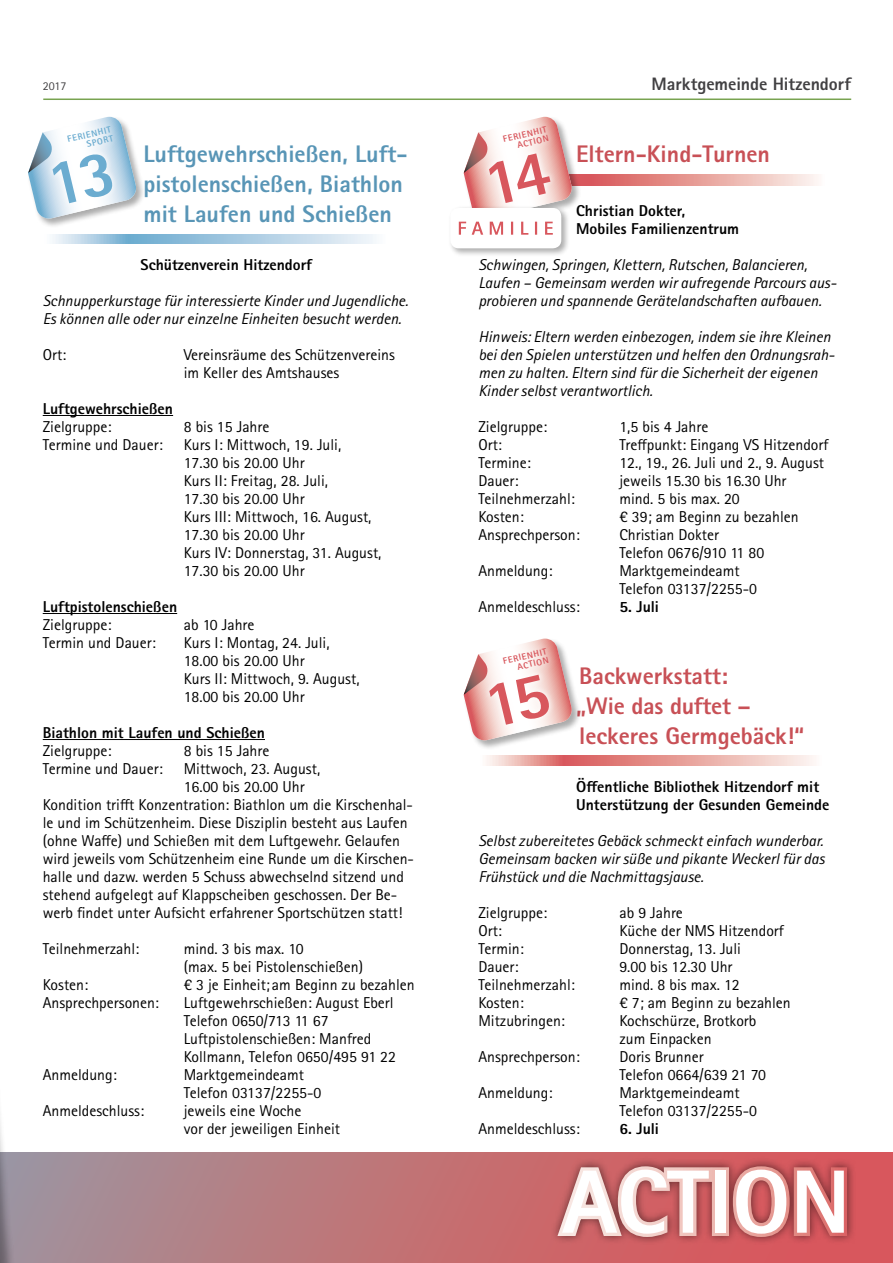
<style>
.page{position:relative;width:893px;height:1263px;background:#fff}
.page>*{position:absolute;margin:0;border:0;box-sizing:border-box;transform-origin:0 0}
.t1{font:800 90px "Rotis Sans Serif Pro";color:#fff}
.t2{font:800 24px/30px "Rotis Sans Serif Pro";color:#5895b6}
.t3{font:800 24px/30px "Rotis Sans Serif Pro";color:#c85056}
.t4{font:800 18px "Rotis Sans Serif Pro";letter-spacing:-.005em;color:#414042}
.t5{font:15.75px/18px "Rotis Sans Serif Pro";color:#000}
.t6{font:italic 15.75px/18px "Rotis Sans Serif Pro";color:#000}
.t7{font:800 15.75px/18px "Rotis Sans Serif Pro";color:#000}
.t8{font:12px "Rotis Sans Serif Pro";color:#414042}
.t9{font:800 9px/9px "Rotis Sans Serif Pro";color:#d8575d;text-align:right}
.t10{font:800 9px/9px "Rotis Sans Serif Pro";color:#6bacd0;text-align:right}
</style>
<div class="page">
<hr style="left:43px;top:99px;width:808px;height:1px;background:#78a350">
<div style="left:0;top:1152px;width:893px;height:111px;background:linear-gradient(to right,#a39298,#e05053)"></div>
<hr style="left:43px;top:415px;width:130px;height:1px;background:#000">
<hr style="left:43px;top:613px;width:134px;height:1px;background:#000">
<hr style="left:43px;top:739px;width:222px;height:1px;background:#000">
<svg style="left:52px;top:234px;width:324px;height:10px;background:#afcfe4"></svg>
<div style="left:27px;top:116px;width:119px;height:112px;background:#000;opacity:.33"></div>
<div style="left:549px;top:1157px;width:308px;height:89px;background:#000;opacity:.55"></div>
<svg style="left:553px;top:1163px;width:162px;height:78px;background:#ca8786"></svg>
<svg style="left:730px;top:1163px;width:120px;height:77px;background:#c16464"></svg>
<div style="left:0;top:739px;width:18px;height:524px;background:#fff"></div>
<img style="left:0;top:1121px;width:17px;height:142px">
<svg style="left:486px;top:756px;width:328px;height:10px;background:#e9a7a2"></svg>
<div style="left:463px;top:637px;width:118px;height:113px;background:#000;opacity:.33"></div>
<svg style="left:581px;top:175px;width:237px;height:10px;background:#e8a19d"></svg>
<div style="left:463px;top:116px;width:118px;height:112px;background:#000;opacity:.33"></div>
<div style="left:448px;top:205px;width:122px;height:52px;background:#000;opacity:.33"></div>
<div style="left:450px;top:208px;width:111px;height:40px;background:#fff;border-radius:9px"></div>
<svg style="left:28px;top:116px;width:109px;height:104px"></svg>
<svg style="left:464px;top:637px;width:109px;height:105px"></svg>
<svg style="left:459px;top:116px;width:114px;height:119px"></svg>
<p class="t8" style="left:43px;top:79px;width:25px">2017</p>
<p class="t4" style="left:652px;top:72px;width:201px">Marktgemeinde Hitzendorf</p>
<p class="t10" style="left:67px;top:135px;width:46px;rotate:-13deg">FERIENHIT<br>SPORT</p>
<h2 class="t2" style="left:144px;top:139px;width:266px">Luftgewehrschießen, Luft&shy;pistolenschießen, Biathlon mit Laufen und Schießen</h2>
<p class="t7" style="left:141px;top:256px;width:173px">Schützenverein Hitzendorf</p>
<p class="t6" style="left:43px;top:292px;width:367px">Schnupperkurstage für interessierte Kinder und Jugendliche.<br>Es können alle oder nur einzelne Einheiten besucht werden.</p>
<p class="t5" style="left:43px;top:346px;width:25px">Ort:</p>
<p class="t5" style="left:184px;top:346px;width:213px">Vereinsräume des Schützenvereins im Keller des Amtshauses</p>
<p class="t7" style="left:43px;top:400px;width:132px">Luftgewehrschießen</p>
<p class="t5" style="left:43px;top:418px;width:70px">Zielgruppe:</p>
<p class="t5" style="left:184px;top:418px;width:87px">8 bis 15 Jahre</p>
<p class="t5" style="left:43px;top:436px;width:122px">Termine und Dauer:</p>
<p class="t5" style="left:184px;top:436px;width:199px">Kurs I: Mittwoch, 19. Juli,<br>17.30 bis 20.00 Uhr<br>Kurs II: Freitag, 28. Juli,<br>17.30 bis 20.00 Uhr<br>Kurs III: Mittwoch, 16. August,<br>17.30 bis 20.00 Uhr<br>Kurs IV: Donnerstag, 31. August,<br>17.30 bis 20.00 Uhr</p>
<p class="t7" style="left:43px;top:598px;width:136px">Luftpistolenschießen</p>
<p class="t5" style="left:43px;top:616px;width:70px">Zielgruppe:</p>
<p class="t5" style="left:184px;top:616px;width:72px">ab 10 Jahre</p>
<p class="t5" style="left:43px;top:634px;width:115px">Termin und Dauer:</p>
<p class="t5" style="left:184px;top:634px;width:177px">Kurs I: Montag, 24. Juli,<br>18.00 bis 20.00 Uhr<br>Kurs II: Mittwoch, 9. August,<br>18.00 bis 20.00 Uhr</p>
<p class="t7" style="left:43px;top:724px;width:224px">Biathlon mit Laufen und Schießen</p>
<p class="t5" style="left:43px;top:742px;width:70px">Zielgruppe:</p>
<p class="t5" style="left:184px;top:742px;width:87px">8 bis 15 Jahre</p>
<p class="t5" style="left:43px;top:760px;width:122px">Termine und Dauer:</p>
<p class="t5" style="left:184px;top:760px;width:138px">Mittwoch, 23. August,</p>
<p class="t5" style="left:184px;top:778px;width:123px">16.00 bis 20.00 Uhr</p>
<p class="t5" style="left:43px;top:796px;width:372px">Kondition trifft Konzentration: Biathlon um die Kirschenhal-</p>
<p class="t5" style="left:43px;top:814px;width:367px">le und im Schützenheim. Diese Disziplin besteht aus Laufen</p>
<p class="t5" style="left:43px;top:832px;width:359px">(ohne Waffe) und Schießen mit dem Luftgewehr. Gelaufen</p>
<p class="t5" style="left:43px;top:850px;width:373px">wird jeweils vom Schützenheim eine Runde um die Kirschen-</p>
<p class="t5" style="left:43px;top:868px;width:363px">halle und dazw. werden 5 Schuss abwechselnd sitzend und</p>
<p class="t5" style="left:43px;top:886px;width:356px">stehend aufgelegt auf Klappscheiben geschossen. Der Be-</p>
<p class="t5" style="left:43px;top:904px;width:361px">werb findet unter Aufsicht erfahrener Sportschützen statt!</p>
<p class="t5" style="left:43px;top:940px;width:98px">Teilnehmerzahl:</p>
<p class="t5" style="left:184px;top:940px;width:181px">mind. 3 bis max. 10<br>(max. 5 bei Pistolenschießen)</p>
<p class="t5" style="left:43px;top:976px;width:47px">Kosten:</p>
<p class="t5" style="left:184px;top:976px;width:233px">€ 3 je Einheit; am Beginn zu bezahlen</p>
<p class="t5" style="left:43px;top:994px;width:118px">Ansprechpersonen:</p>
<p class="t5" style="left:184px;top:994px;width:214px">Luftgewehrschießen: August Eberl<br>Telefon 0650/713 11 67<br>Luftpistolenschießen: Manfred<br>Kollmann, Telefon 0650/495 91 22</p>
<p class="t5" style="left:43px;top:1066px;width:76px">Anmeldung:</p>
<p class="t5" style="left:184px;top:1066px;width:139px">Marktgemeindeamt<br>Telefon 03137/2255-0</p>
<p class="t5" style="left:43px;top:1102px;width:103px">Anmeldeschluss:</p>
<p class="t5" style="left:184px;top:1102px;width:158px">jeweils eine Woche<br>vor der jeweiligen Einheit</p>
<p class="t9" style="left:502px;top:135px;width:46px;rotate:-13deg">FERIENHIT<br>ACTION</p>
<h2 class="t3" style="left:576px;top:139px;width:195px">Eltern-Kind-Turnen</h2>
<p class="t7" style="left:576px;top:202px;width:165px">Christian Dokter,<br>Mobiles Familienzentrum</p>
<p class="t6" style="left:478px;top:256px;width:360px">Schwingen, Springen, Klettern, Rutschen, Balancieren,<br>Laufen – Gemeinsam werden wir aufregende Parcours aus&shy;probieren und spannende Gerätelandschaften aufbauen.</p>
<p class="t6" style="left:478px;top:328px;width:358px">Hinweis: Eltern werden einbezogen, indem sie ihre Kleinen bei den Spielen unterstützen und helfen den Ordnungsrah&shy;men zu halten. Eltern sind für die Sicherheit der eigenen Kinder selbst verantwortlich.</p>
<p class="t5" style="left:478px;top:418px;width:70px">Zielgruppe:</p>
<p class="t5" style="left:619px;top:418px;width:90px">1,5 bis 4 Jahre</p>
<p class="t5" style="left:478px;top:436px;width:25px">Ort:</p>
<p class="t5" style="left:619px;top:436px;width:211px">Treffpunkt: Eingang VS Hitzendorf</p>
<p class="t5" style="left:478px;top:454px;width:54px">Termine:</p>
<p class="t5" style="left:619px;top:454px;width:206px">12., 19., 26. Juli und 2., 9. August</p>
<p class="t5" style="left:478px;top:472px;width:42px">Dauer:</p>
<p class="t5" style="left:619px;top:472px;width:169px">jeweils 15.30 bis 16.30 Uhr</p>
<p class="t5" style="left:478px;top:490px;width:98px">Teilnehmerzahl:</p>
<p class="t5" style="left:619px;top:490px;width:122px">mind. 5 bis max. 20</p>
<p class="t5" style="left:478px;top:508px;width:47px">Kosten:</p>
<p class="t5" style="left:619px;top:508px;width:181px">€ 39; am Beginn zu bezahlen</p>
<p class="t5" style="left:478px;top:526px;width:103px">Ansprechperson:</p>
<p class="t5" style="left:619px;top:526px;width:146px">Christian Dokter<br>Telefon 0676/910 11 80</p>
<p class="t5" style="left:478px;top:562px;width:76px">Anmeldung:</p>
<p class="t5" style="left:619px;top:562px;width:139px">Marktgemeindeamt<br>Telefon 03137/2255-0</p>
<p class="t5" style="left:478px;top:598px;width:103px">Anmeldeschluss:</p>
<p class="t7" style="left:619px;top:598px;width:41px">5. Juli</p>
<p class="t9" style="left:502px;top:657px;width:46px;rotate:-13deg">FERIENHIT<br>ACTION</p>
<h2 class="t3" style="left:576px;top:661px;width:230px">Backwerkstatt:<br>„Wie das duftet – leckeres Germgebäck!“</h2>
<p class="t7" style="left:576px;top:778px;width:255px">Öffentliche Bibliothek Hitzendorf mit<br>Unterstützung der Gesunden Gemeinde</p>
<p class="t6" style="left:478px;top:832px;width:348px;text-align:justify">Selbst zubereitetes Gebäck schmeckt einfach wunderbar.<br>Gemeinsam backen wir süße und pikante Weckerl für das Frühstück und die Nachmittagsjause.</p>
<p class="t5" style="left:478px;top:904px;width:70px">Zielgruppe:</p>
<p class="t5" style="left:619px;top:904px;width:65px">ab 9 Jahre</p>
<p class="t5" style="left:478px;top:922px;width:25px">Ort:</p>
<p class="t5" style="left:619px;top:922px;width:166px">Küche der NMS Hitzendorf</p>
<p class="t5" style="left:478px;top:940px;width:47px">Termin:</p>
<p class="t5" style="left:619px;top:940px;width:123px">Donnerstag, 13. Juli</p>
<p class="t5" style="left:478px;top:958px;width:42px">Dauer:</p>
<p class="t5" style="left:619px;top:958px;width:115px">9.00 bis 12.30 Uhr</p>
<p class="t5" style="left:478px;top:976px;width:98px">Teilnehmerzahl:</p>
<p class="t5" style="left:619px;top:976px;width:122px">mind. 8 bis max. 12</p>
<p class="t5" style="left:478px;top:994px;width:47px">Kosten:</p>
<p class="t5" style="left:619px;top:994px;width:173px">€ 7; am Beginn zu bezahlen</p>
<p class="t5" style="left:478px;top:1012px;width:88px">Mitzubringen:</p>
<p class="t5" style="left:619px;top:1012px;width:139px">Kochschürze, Brotkorb zum Einpacken</p>
<p class="t5" style="left:478px;top:1048px;width:103px">Ansprechperson:</p>
<p class="t5" style="left:619px;top:1048px;width:148px">Doris Brunner<br>Telefon 0664/639 21 70</p>
<p class="t5" style="left:478px;top:1084px;width:76px">Anmeldung:</p>
<p class="t5" style="left:619px;top:1084px;width:139px">Marktgemeindeamt<br>Telefon 03137/2255-0</p>
<p class="t5" style="left:478px;top:1120px;width:103px">Anmeldeschluss:</p>
<p class="t7" style="left:619px;top:1120px;width:41px">6. Juli</p>
<h1 class="t1" style="left:562px;top:1145px;width:290px">ACTION</h1>
</div>
